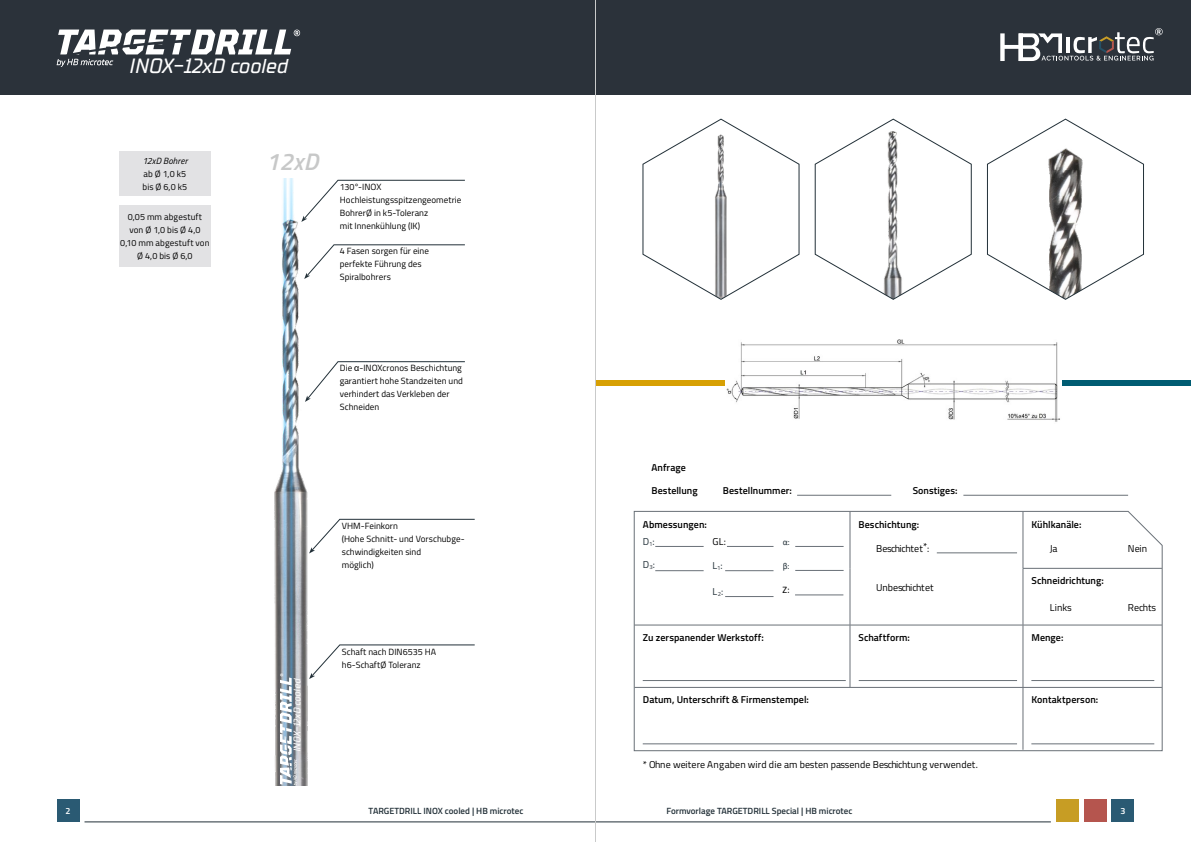
<style>
.page{position:relative;width:1191px;height:842px;background:#fff}
.page>*{position:absolute;margin:0;border:0;box-sizing:border-box;transform-origin:0 0}
.t1{font:italic 600 24px "Titillium";color:#c7c8c8}
.t2{font:italic 500 20.7px "TT Supermolot Neue";color:#fff}
.t3{font:600 10px "Titillium";letter-spacing:.005em;color:#000}
.t4{font:10px "Titillium";color:#000}
.t5{font:10px "Titillium";letter-spacing:-.02em;color:#000}
.t6{font:10px "Titillium";color:#223038}
.t7{font:10px "Calibri";color:#000}
.t8{font:italic 500 9.6px "TT Supermolot Neue";color:#fff}
.t9{font:9px/13px "Titillium";letter-spacing:.005em;color:#000}
.t10{font:600 9px "Titillium";color:#223038}
.t11{font:italic 9px "Titillium";letter-spacing:.005em;color:#000}
.t12{font:9px "Calibri";color:#223038}
.t13{font:600 9px "Titillium";color:#fff}
.s1{font-family:"Arial"}
.s2{font-family:"Titillium"}
</style>
<div class="page">
<div style="left:1056px;top:799px;width:22px;height:23px;background:#c79d24"></div>
<div style="left:1083px;top:799px;width:23px;height:23px;background:#b5554e"></div>
<div style="left:1111px;top:799px;width:23px;height:23px;background:#2a5a73"></div>
<div style="left:57px;top:799px;width:22px;height:23px;background:#2a5a73"></div>
<div style="left:0;top:0;width:1191px;height:95px;background:#2b323a"></div>
<hr style="left:84px;top:822px;width:966px;height:1px;background:#223038">
<img style="left:274px;top:178px;width:36px;height:607px">
<div style="left:595px;top:380px;width:184px;height:6px;background:#d7a004"></div>
<div style="left:1015px;top:380px;width:176px;height:6px;background:#005c72"></div>
<svg style="left:280px;top:673px;width:17px;height:112px"></svg>
<img style="left:725px;top:339px;width:337px;height:83px">
<svg style="left:814px;top:119px;width:158px;height:181px"></svg>
<svg style="left:987px;top:119px;width:157px;height:181px"></svg>
<svg style="left:642px;top:119px;width:157px;height:181px"></svg>
<svg style="left:309px;top:644px;width:166px;height:35px"></svg>
<svg style="left:309px;top:519px;width:166px;height:34px"></svg>
<svg style="left:304px;top:244px;width:161px;height:35px"></svg>
<svg style="left:305px;top:361px;width:160px;height:41px"></svg>
<svg style="left:301px;top:180px;width:164px;height:42px"></svg>
<div style="left:119px;top:152px;width:92px;height:44px;background:#e2e2e4"></div>
<div style="left:119px;top:205px;width:92px;height:61px;background:#e2e2e4"></div>
<svg style="left:634px;top:511px;width:528px;height:240px"></svg>
<hr style="left:795px;top:595px;width:48px;height:1px;background:#697077">
<hr style="left:795px;top:546px;width:48px;height:1px;background:#697077">
<hr style="left:795px;top:570px;width:48px;height:1px;background:#697077">
<hr style="left:797px;top:495px;width:94px;height:1px;background:#697077">
<hr style="left:963px;top:495px;width:165px;height:1px;background:#697077">
<svg style="left:57px;top:30px;width:243px;height:37px"></svg>
<hr style="left:595px;top:0;width:1px;height:842px;background:#c9caca">
<svg style="left:1000px;top:28px;width:162px;height:33px"></svg>
<svg style="left:1058px;top:37px;width:4px;height:16px"></svg>
<h2 class="t2" style="left:128px;top:54px;width:160px">INOX−12xD cooled</h2>
<p class="t11" style="left:142px;top:154px;width:47px">12xD Bohrer</p>
<h1 class="t1" style="left:266px;top:143px;width:54px">12xD</h1>
<p class="t9" style="left:142px;top:167px;width:46px">ab Ø 1,0 k5 bis Ø 6,0 k5</p>
<p class="t9" style="left:120px;top:210px;width:91px;text-align:center">0,05 mm abgestuft von Ø 1,0 bis Ø 4,0<br>0,10 mm abgestuft von<br>Ø 4,0 bis Ø 6,0</p>
<p class="t9" style="left:340px;top:180px;width:123px">130°-INOX<br>Hochleistungsspitzengeometrie<br>BohrerØ in k5-Toleranz<br>mit Innenkühlung (IK)</p>
<p class="t9" style="left:340px;top:244px;width:91px">4 Fasen sorgen für eine perfekte Führung des<br>Spiralbohrers</p>
<p class="t9" style="left:340px;top:361px;width:125px">Die <span class="s1">α</span>-INOXcronos Beschichtung garantiert hohe Standzeiten und verhindert das Verkleben der<br>Schneiden</p>
<p class="t8" style="left:291px;top:752px;width:75px;rotate:-90deg">INOX−12xD cooled</p>
<p class="t9" style="left:342px;top:519px;width:124px">VHM-Feinkorn<br>(Hohe Schnitt- und Vorschubge&shy;schwindigkeiten sind<br>möglich)</p>
<p class="t9" style="left:342px;top:645px;width:96px">Schaft nach DIN6535 HA h6-SchaftØ Toleranz</p>
<p class="t3" style="left:651px;top:460px;width:36px">Anfrage</p>
<p class="t3" style="left:651px;top:483px;width:48px">Bestellung</p>
<p class="t3" style="left:723px;top:483px;width:71px">Bestellnummer:</p>
<p class="t3" style="left:912px;top:483px;width:46px">Sonstiges:</p>
<p class="t3" style="left:643px;top:517px;width:65px">Abmessungen:</p>
<p class="t3" style="left:858px;top:517px;width:62px">Beschichtung:</p>
<p class="t3" style="left:1031px;top:517px;width:52px">Kühlkanäle:</p>
<p class="t6" style="left:643px;top:534px;width:14px">D<sub>1</sub>:</p>
<p class="t4" style="left:712px;top:534px;width:15px">GL:</p>
<p class="t6" style="left:712px;top:558px;width:11px">L<sub>1</sub>:</p>
<p class="t6" style="left:712px;top:584px;width:12px">L<sub>2</sub>:</p>
<p class="t6" style="left:643px;top:557px;width:14px">D<sub>3</sub>:</p>
<p class="t12" style="left:782px;top:536px;width:9px">α<span class="s2">:</span></p>
<p class="t12" style="left:782px;top:560px;width:8px">β<span class="s2">:</span></p>
<p class="t7" style="left:782px;top:583px;width:9px">Z<span class="s2">:</span></p>
<p class="t5" style="left:876px;top:541px;width:55px">Beschichtet*:</p>
<p class="t4" style="left:876px;top:580px;width:59px">Unbeschichtet</p>
<p class="t4" style="left:1049px;top:541px;width:9px">Ja</p>
<p class="t4" style="left:1127px;top:541px;width:21px">Nein</p>
<p class="t3" style="left:1031px;top:573px;width:74px">Schneidrichtung:</p>
<p class="t4" style="left:1049px;top:600px;width:24px">Links</p>
<p class="t4" style="left:1127px;top:600px;width:30px">Rechts</p>
<p class="t3" style="left:643px;top:630px;width:122px">Zu zerspanender Werkstoff:</p>
<p class="t3" style="left:858px;top:630px;width:53px">Schaftform:</p>
<p class="t3" style="left:1031px;top:630px;width:34px">Menge:</p>
<p class="t3" style="left:643px;top:692px;width:167px">Datum, Unterschrift &amp; Firmenstempel:</p>
<p class="t3" style="left:1031px;top:692px;width:68px">Kontaktperson:</p>
<p class="t4" style="left:643px;top:757px;width:337px">* Ohne weitere Angaben wird die am besten passende Beschichtung verwendet.</p>
<p class="t13" style="left:66px;top:804px;width:7px">2</p>
<p class="t10" style="left:369px;top:804px;width:156px">TARGETDRILL INOX cooled | HB microtec</p>
<p class="t10" style="left:666px;top:804px;width:187px">Formvorlage TARGETDRILL Special | HB microtec</p>
<p class="t13" style="left:1120px;top:804px;width:7px">3</p>
</div>
